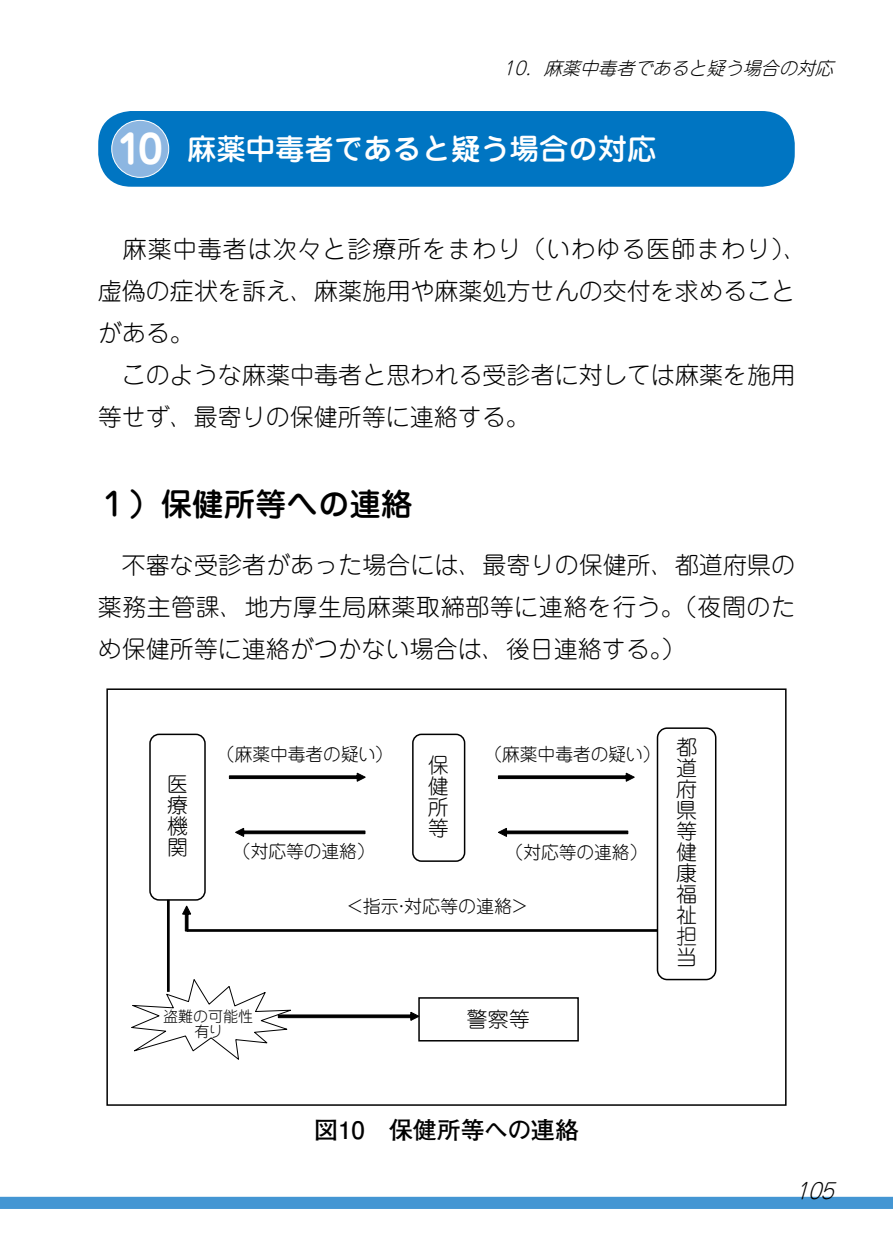
<style>
.page{position:relative;width:893px;height:1259px;background:#fff}
.page>*{position:absolute;margin:0;border:0;box-sizing:border-box;transform-origin:0 0}
.t1{font:500 31.5px "Jun 34 Pro";color:#000}
.t2{font:500 29.4px "Jun 34 Pro";color:#fff}
.t3{font:300 24px/42px "Jun 101 Pro";color:#000}
.t4{font:700 24px "Futo Go B101 Pro";color:#000}
.t5{font:italic 300 21.3px "Jun 101 Pro";color:#000}
.t6{font:300 21px "Jun 101 Pro";color:#000}
.t7{font:300 18px "Jun 101 Pro";color:#000}
.t8{font:italic 300 18px "Jun 101 Pro";color:#000}
.t9{font:300 15px/15px "Jun 101 Pro";color:#000;text-align:center}
.s1{font-family:"Jun 501 Pro";font-weight:700;font-size:39.3px}
</style>
<div class="page">
<div style="left:0;top:1197px;width:893px;height:11px;background:#4496d3"></div>
<div style="left:98px;top:111px;width:697px;height:76px;background:#0075c2;border-radius:33px"></div>
<div style="left:112px;top:120px;width:57px;height:57px;background:#8cb6e1;border-radius:50%"></div>
<div style="left:111px;top:120px;width:58px;height:58px;border:1px solid #fff;border-radius:50%"></div>
<div style="left:106px;top:688px;width:681px;height:417px;border:2px solid #000"></div>
<div style="left:149px;top:733px;width:57px;height:167px;border:2px solid #000;border-radius:9px"></div>
<svg style="left:229px;top:773px;width:136px;height:8px"></svg>
<div style="left:412px;top:733px;width:53px;height:129px;border:2px solid #000;border-radius:9px"></div>
<svg style="left:235px;top:828px;width:130px;height:8px"></svg>
<div style="left:657px;top:727px;width:59px;height:253px;border:2px solid #000;border-radius:10px"></div>
<svg style="left:498px;top:773px;width:136px;height:8px"></svg>
<svg style="left:498px;top:828px;width:130px;height:8px"></svg>
<hr style="left:187px;top:929px;width:470px;height:3px;background:#000">
<svg style="left:183px;top:906px;width:8px;height:25px"></svg>
<div style="left:418px;top:997px;width:161px;height:44px;border:2px solid #000"></div>
<hr style="left:167px;top:900px;width:3px;height:92px;background:#000">
<svg style="left:131px;top:977px;width:288px;height:83px"></svg>
<p class="t8" style="left:503px;top:54px;width:338px">10．麻薬中毒者であると疑う場合の対応</p>
<p class="t2" style="left:117px;top:126px;width:541px"><span class="s1">10</span> 麻薬中毒者であると疑う場合の対応</p>
<p class="t3" style="left:98px;top:225px;width:711px">　麻薬中毒者は次々と診療所をまわり（いわゆる医師まわり）、虚偽の症状を訴え、麻薬施用や麻薬処方せんの交付を求めることがある。<br>　このような麻薬中毒者と思われる受診者に対しては麻薬を施用等せず、最寄りの保健所等に連絡する。</p>
<h1 class="t1" style="left:98px;top:479px;width:316px">１）保健所等への連絡</h1>
<p class="t3" style="left:98px;top:540px;width:699px;text-align:justify">　不審な受診者があった場合には、最寄りの保健所、都道府県の薬務主管課、地方厚生局麻薬取締部等に連絡を行う。（夜間のため保健所等に連絡がつかない場合は、後日連絡する。）</p>
<p class="t6" style="left:167px;top:767px;width:22px">医</p>
<p class="t6" style="left:167px;top:788px;width:22px">療</p>
<p class="t6" style="left:167px;top:809px;width:22px">機</p>
<p class="t6" style="left:167px;top:830px;width:22px">関</p>
<p class="t7" style="left:217px;top:740px;width:177px">（麻薬中毒者の疑い）</p>
<p class="t7" style="left:484px;top:740px;width:214px">（麻薬中毒者の疑い） <sup>都</sup></p>
<p class="t6" style="left:428px;top:748px;width:22px">保</p>
<p class="t6" style="left:676px;top:751px;width:22px">道</p>
<p class="t6" style="left:428px;top:769px;width:22px">健</p>
<p class="t6" style="left:676px;top:772px;width:22px">府</p>
<p class="t6" style="left:428px;top:790px;width:22px">所</p>
<p class="t6" style="left:676px;top:793px;width:22px">県</p>
<p class="t6" style="left:428px;top:811px;width:22px">等</p>
<p class="t6" style="left:676px;top:814px;width:22px">等</p>
<p class="t6" style="left:676px;top:835px;width:22px">健</p>
<p class="t7" style="left:233px;top:837px;width:143px">（対応等の連絡）</p>
<p class="t7" style="left:506px;top:838px;width:143px">（対応等の連絡）</p>
<p class="t7" style="left:346px;top:892px;width:184px">＜指示・対応等の連絡＞</p>
<p class="t6" style="left:676px;top:856px;width:22px">康</p>
<p class="t6" style="left:676px;top:877px;width:22px">福</p>
<p class="t6" style="left:676px;top:898px;width:22px">祉</p>
<p class="t6" style="left:676px;top:919px;width:22px">担</p>
<p class="t6" style="left:676px;top:940px;width:22px">当</p>
<p class="t9" style="left:163px;top:1007px;width:91px">盗難の可能性有り</p>
<p class="t6" style="left:467px;top:1002px;width:64px">警察等</p>
<p class="t4" style="left:314px;top:1110px;width:266px">図10　保健所等への連絡</p>
<p class="t5" style="left:795px;top:1174px;width:48px">105</p>
</div>
